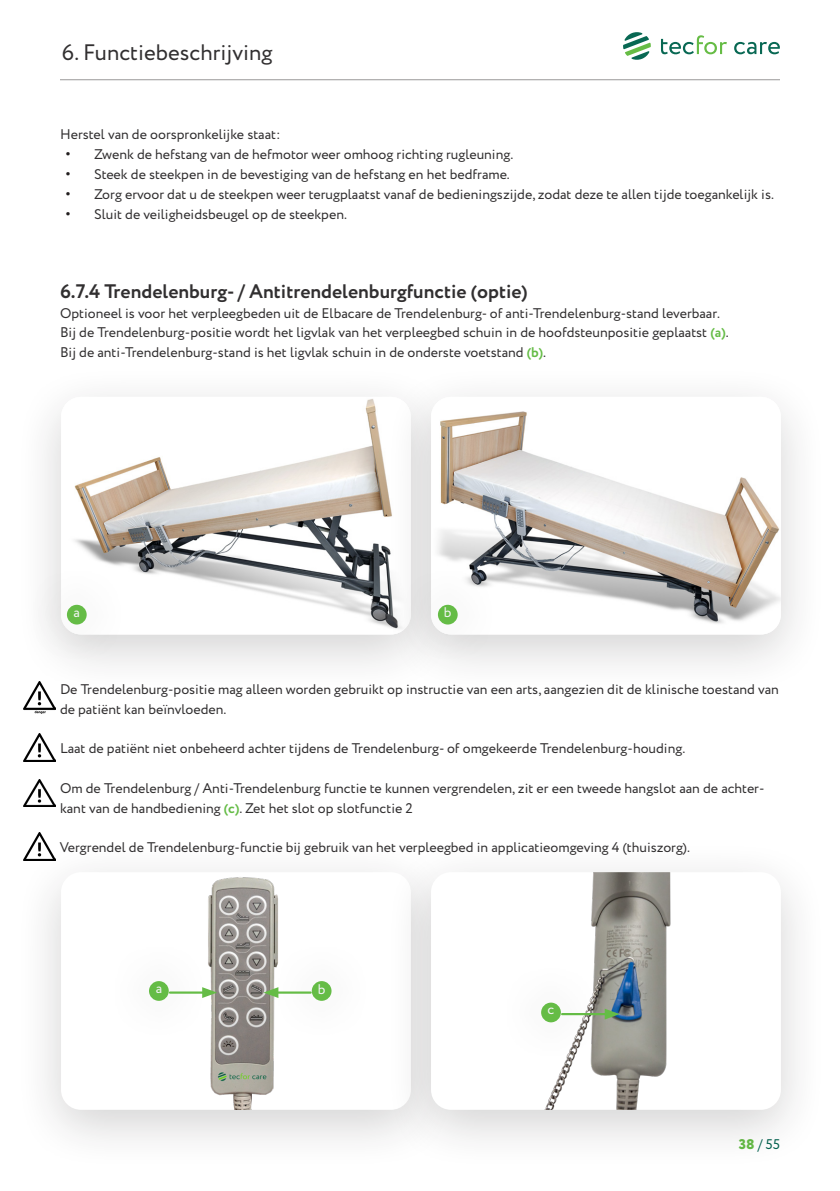
<style>
.page{position:relative;width:840px;height:1191px;background:#fff}
.page>*{position:absolute;margin:0;border:0;box-sizing:border-box;transform-origin:0 0}
.Page_Title_Main-1{font:22.4px "Circe";color:#312f30}
.t1{font:700 19.6px "Circe";color:#312f30}
.t2{font:14px/19.8px "Circe";color:#312f30}
.t3{font:14px "Circe";color:#046350}
.t4{font:14px "Circe";color:#f2f3f4}
.s1{font-size:20px;color:#231f20}
.s2{font-weight:700;color:#65bc46}
.s3{font-weight:800;color:#65bc46}
</style>
<div class="page">
<hr style="left:60px;top:79px;width:719px;height:1px;background:#312f30">
<svg style="left:661px;top:35px;width:65px;height:19px"></svg>
<svg style="left:734px;top:42px;width:45px;height:12px"></svg>
<svg style="left:623px;top:32px;width:27px;height:28px"></svg>
<img style="left:35px;top:832px;width:9px;height:7px">
<img style="left:24px;top:696px;width:31px;height:17px">
<div style="left:14px;top:839px;width:444px;height:332px;background:#231f20;opacity:.2"></div>
<div style="left:61px;top:872px;width:349px;height:237px;background:#fff;border-radius:20px"></div>
<img style="left:208px;top:877px;width:70px;height:232px">
<div style="left:383px;top:839px;width:444px;height:332px;background:#231f20;opacity:.2"></div>
<img style="left:431px;top:872px;width:349px;height:237px">
<div style="left:105px;top:937px;width:107px;height:107px;background:#fefefe"></div>
<div style="left:149px;top:981px;width:20px;height:19px;background:#65bc46;border-radius:50%"></div>
<div style="left:497px;top:958px;width:107px;height:108px;background:#312f30;opacity:.3"></div>
<div style="left:541px;top:1002px;width:19px;height:20px;background:#65bc46;border-radius:50%"></div>
<hr style="left:170px;top:991px;width:36px;height:2px;background:#65bc46">
<svg style="left:202px;top:987px;width:15px;height:11px"></svg>
<hr style="left:561px;top:1013px;width:47px;height:2px;background:#65bc46">
<svg style="left:604px;top:1008px;width:15px;height:11px"></svg>
<div style="left:268px;top:937px;width:107px;height:107px;background:#312f30;opacity:.3"></div>
<div style="left:311px;top:981px;width:20px;height:19px;background:#65bc46;border-radius:50%"></div>
<hr style="left:274px;top:991px;width:36px;height:2px;background:#65bc46">
<svg style="left:263px;top:987px;width:15px;height:11px"></svg>
<img style="left:24px;top:733px;width:31px;height:28px">
<div style="left:14px;top:363px;width:444px;height:333px;background:#231f20;opacity:.2"></div>
<img style="left:61px;top:397px;width:322px;height:237px">
<div style="left:383px;top:363px;width:444px;height:333px;background:#231f20;opacity:.2"></div>
<img style="left:431px;top:397px;width:349px;height:237px">
<div style="left:23px;top:561px;width:107px;height:107px;background:#312f30;opacity:.3"></div>
<div style="left:67px;top:605px;width:20px;height:19px;background:#65bc46;border-radius:50%"></div>
<div style="left:394px;top:561px;width:107px;height:107px;background:#312f30;opacity:.3"></div>
<div style="left:437px;top:605px;width:20px;height:19px;background:#65bc46;border-radius:50%"></div>
<img style="left:24px;top:779px;width:31px;height:27px">
<p class="Page_Title_Main-1" style="left:62px;top:38px;width:212px">6. Functiebeschrijving</p>
<p class="t2" style="left:60px;top:125px;width:222px">Herstel van de oorspronkelijke staat:</p>
<p class="t2" style="left:66px;top:145px;width:449px"><span class="s1">•</span> Zwenk de hefstang van de hefmotor weer omhoog richting rugleuning.</p>
<p class="t2" style="left:66px;top:165px;width:445px"><span class="s1">•</span> Steek de steekpen in de bevestiging van de hefstang en het bedframe.</p>
<p class="t2" style="left:66px;top:185px;width:709px"><span class="s1">•</span> Zorg ervoor dat u de steekpen weer terugplaatst vanaf de bedieningszijde, zodat deze te allen tijde toegankelijk is.</p>
<p class="t2" style="left:66px;top:204px;width:283px"><span class="s1">•</span> Sluit de veiligheidsbeugel op de steekpen.</p>
<h4 class="t1" style="left:60px;top:278px;width:469px">6.7.4 Trendelenburg- / Antitrendelenburgfunctie (optie)</h4>
<p class="t2" style="left:60px;top:303px;width:661px">Optioneel is voor het verpleegbeden uit de Elbacare de Trendelenburg- of anti-Trendelenburg-stand leverbaar.</p>
<p class="t2" style="left:60px;top:323px;width:669px">Bij de Trendelenburg-positie wordt het ligvlak van het verpleegbed schuin in de hoofdsteunpositie geplaatst <span class="s2">(a)</span>.</p>
<p class="t2" style="left:60px;top:343px;width:487px">Bij de anti-Trendelenburg-stand is het ligvlak schuin in de onderste voetstand <span class="s2">(b)</span>.</p>
<p class="t4" style="left:74px;top:602px;width:8px">a</p>
<p class="t4" style="left:444px;top:602px;width:9px">b</p>
<p class="t2" style="left:60px;top:679px;width:720px">De Trendelenburg-positie mag alleen worden gebruikt op instructie van een arts, aangezien dit de klinische toestand van de patiënt kan beïnvloeden.</p>
<p class="t2" style="left:60px;top:739px;width:626px">Laat de patiënt niet onbeheerd achter tijdens de Trendelenburg- of omgekeerde Trendelenburg-houding.</p>
<p class="t2" style="left:60px;top:778px;width:705px">Om de Trendelenburg / Anti-Trendelenburg functie te kunnen vergrendelen, zit er een tweede hangslot aan de achter&shy;kant van de handbediening <span class="s2">(c)</span>. Zet het slot op slotfunctie 2</p>
<p class="t2" style="left:60px;top:838px;width:631px">Vergrendel de Trendelenburg-functie bij gebruik van het verpleegbed in applicatieomgeving 4 (thuiszorg).</p>
<p class="t4" style="left:156px;top:978px;width:8px">a</p>
<p class="t4" style="left:317px;top:980px;width:9px">b</p>
<p class="t4" style="left:547px;top:1000px;width:8px">c</p>
<p class="t3" style="left:738px;top:1135px;width:43px"><span class="s3">38</span> / 55</p>
</div>
